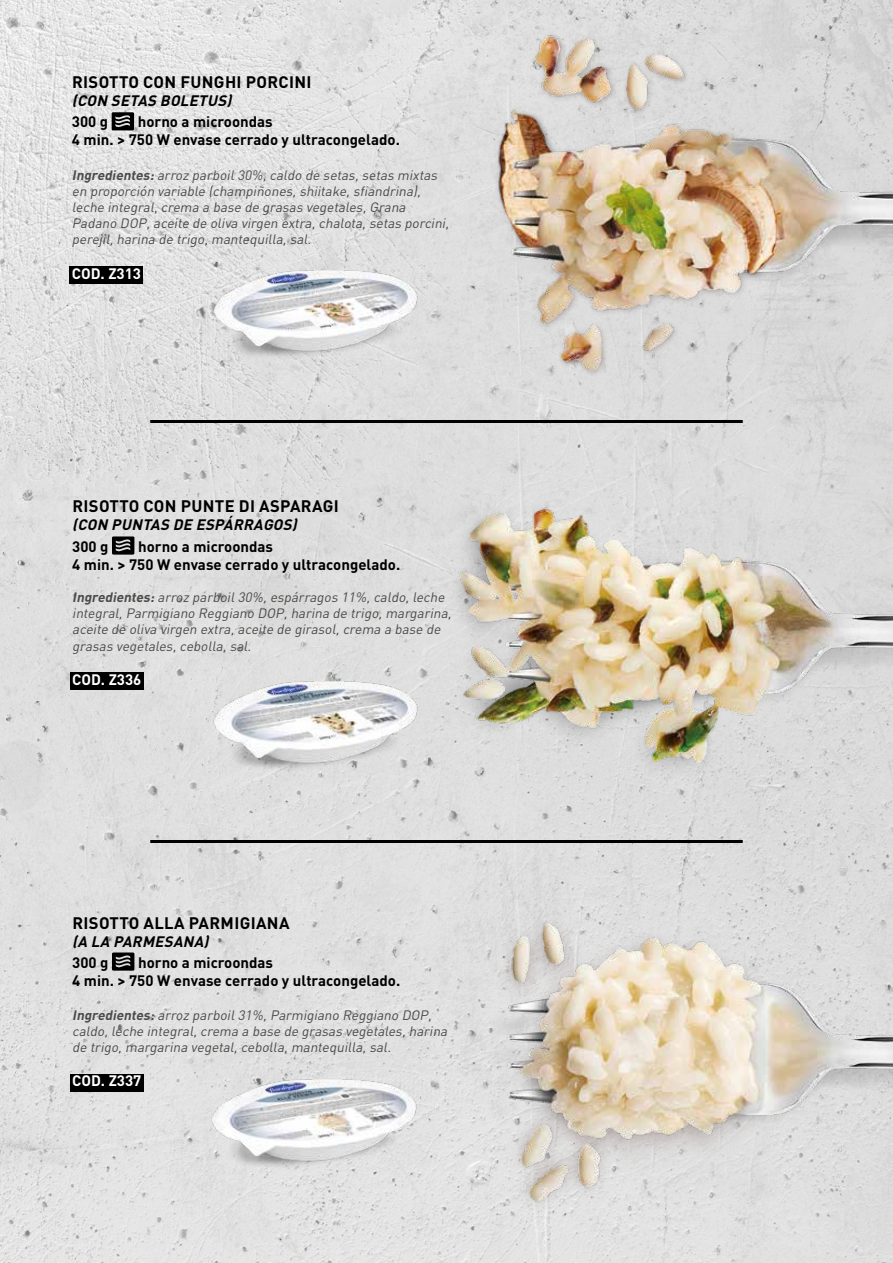
<style>
.page{position:relative;width:893px;height:1263px;background:#fff}
.page>*{position:absolute;margin:0;border:0;box-sizing:border-box;transform-origin:0 0}
.t1{font:700 16.5px "DIN Pro";letter-spacing:.02em;color:#000}
.t2{font:700 15px/18px "DIN Pro";color:#000}
.t3{font:italic 700 15px "DIN Pro";color:#000}
.t4{font:700 15px "DIN Pro";color:#fff}
.t5{font:italic 13.5px/16.2px "DIN Pro";color:#4a4a49}
.s1{font-weight:700}
</style>
<div class="page">
<img style="left:0;top:0;width:893px;height:1263px">
<div style="left:70px;top:266px;width:73px;height:18px;background:#000"></div>
<svg style="left:112px;top:112px;width:22px;height:18px"></svg>
<img style="left:454px;top:2px;width:439px;height:419px">
<hr style="left:150px;top:420px;width:593px;height:3px;background:#000">
<hr style="left:150px;top:840px;width:593px;height:3px;background:#000">
<img style="left:434px;top:843px;width:16px;height:419px">
<img style="left:402px;top:421px;width:491px;height:421px">
<div style="left:70px;top:672px;width:74px;height:18px;background:#000"></div>
<svg style="left:112px;top:536px;width:22px;height:19px"></svg>
<img style="left:450px;top:842px;width:443px;height:421px">
<div style="left:70px;top:1074px;width:74px;height:17px;background:#000"></div>
<svg style="left:112px;top:952px;width:22px;height:19px"></svg>
<img style="left:210px;top:680px;width:212px;height:104px">
<img style="left:210px;top:269px;width:212px;height:104px">
<img style="left:209px;top:1078px;width:213px;height:104px">
<p class="t1" style="left:72px;top:69px;width:241px">RISOTTO CON FUNGHI PORCINI</p>
<p class="t3" style="left:72px;top:88px;width:166px">(CON SETAS BOLETUS)</p>
<p class="t2" style="left:72px;top:111px;width:38px">300 g</p>
<p class="t2" style="left:72px;top:111px;width:329px;text-indent:66px">horno a microondas<br>4 min. &gt; 750 W envase cerrado y ultracongelado.</p>
<p class="t5" style="left:72px;top:166px;width:382px"><span class="s1">Ingredientes:</span>arroz parboil30%,caldo de setas,setas mixtas en proporción variable (champiñones,shiitake,sfiandrina), leche integral,crema a base de grasas vegetales,Grana Padano DOP,aceite de oliva virgen extra,chalota,setas porcini, perejil,harina de trigo,mantequilla,sal.</p>
<p class="t4" style="left:72px;top:261px;width:71px">COD. Z313</p>
<p class="t1" style="left:72px;top:493px;width:268px">RISOTTO CON PUNTE DI ASPARAGI</p>
<p class="t3" style="left:72px;top:512px;width:231px">(CON PUNTAS DE ESPÁRRAGOS)</p>
<p class="t2" style="left:72px;top:535px;width:38px">300 g</p>
<p class="t2" style="left:72px;top:535px;width:329px;text-indent:66px">horno a microondas<br>4 min. &gt; 750 W envase cerrado y ultracongelado.</p>
<p class="t5" style="left:72px;top:588px;width:384px"><span class="s1">Ingredientes:</span>arroz parboil30%,espárragos 11%,caldo,leche integral,Parmigiano Reggiano DOP,harina de trigo,margarina, aceite de oliva virgen extra,aceite de girasol,crema a base de grasas vegetales,cebolla,sal.</p>
<p class="t4" style="left:72px;top:667px;width:71px">COD. Z336</p>
<p class="t1" style="left:72px;top:909px;width:219px">RISOTTO ALLA PARMIGIANA</p>
<p class="t3" style="left:72px;top:928px;width:142px">(A LA PARMESANA)</p>
<p class="t2" style="left:72px;top:951px;width:38px">300 g</p>
<p class="t2" style="left:72px;top:951px;width:329px;text-indent:66px">horno a microondas<br>4 min. &gt; 750 W envase cerrado y ultracongelado.</p>
<p class="t5" style="left:72px;top:1006px;width:380px"><span class="s1">Ingredientes:</span>arroz parboil31%,Parmigiano Reggiano DOP, caldo,leche integral,crema a base de grasas vegetales,harina de trigo,margarina vegetal,cebolla,mantequilla,sal.</p>
<p class="t4" style="left:72px;top:1068px;width:71px">COD. Z337</p>
</div>
